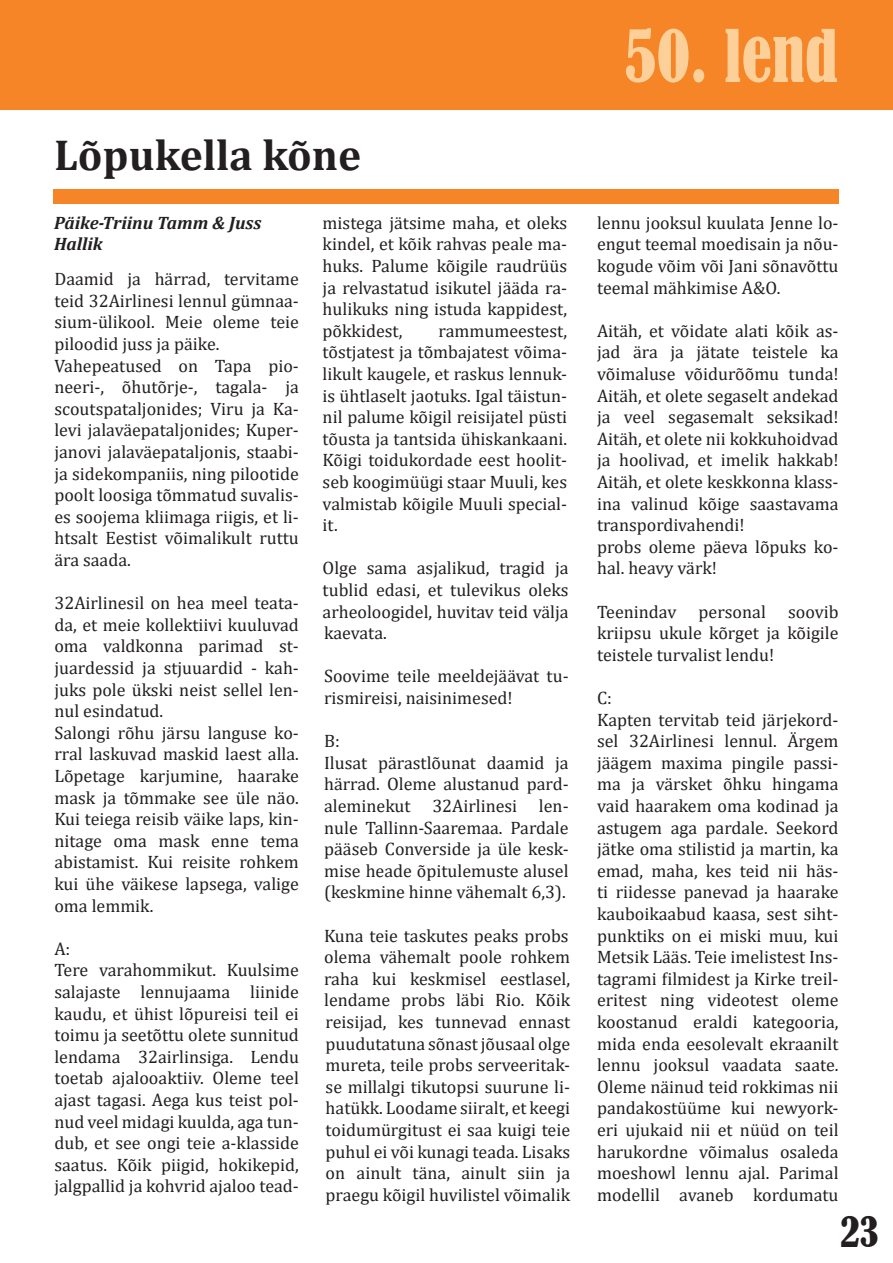
<style>
.page{position:relative;width:893px;height:1263px;background:#fff}
.page>*{position:absolute;margin:0;border:0;box-sizing:border-box;transform-origin:0 0}
.t1{font:condensed 67.5px "Bernard";color:#fdd09a}
.t2{font:700 43.5px "Cambria";color:#231f20}
.t3{font:condensed 39px "Bernard";color:#231f20}
.t4{font:18px/21.6px "Cambria";color:#231f20;text-align:justify}
.t5{font:italic 700 18px/21.6px "Cambria";color:#231f20}
</style>
<div class="page">
<div style="left:54px;top:189px;width:784px;height:14px;background:#f58527"></div>
<div style="left:0;top:0;width:893px;height:110px;background:#f58527"></div>
<p class="t2" style="left:54px;top:124px;width:309px">Lõpukella kõne</p>
<p class="t5" style="left:54px;top:211px;width:209px">Päike-Triinu Tamm &amp; Juss<br>Hallik</p>
<p class="t4" style="left:323px;top:212px;width:246px">mistega jätsime maha, et oleks kindel, et kõik rahvas peale ma&shy;huks. Palume kõigile raudrüüs ja relvastatud isikutel jääda ra&shy;hulikuks ning istuda kappidest, põkkidest,</p>
<p class="t4" style="left:54px;top:268px;width:246px">Daamid ja härrad, tervitame teid 32Airlinesi lennul gümnaa&shy;sium-ülikool. Meie oleme teie piloodid juss ja päike.</p>
<p class="t4" style="left:54px;top:354px;width:246px">Vahepeatused on Tapa pio&shy;neeri-, õhutõrje-, tagala- ja scoutspataljonides; Viru ja Ka&shy;levi jalaväepataljonides; Kuper&shy;janovi jalaväepataljonis, staabi&shy;ja sidekompaniis, ning pilootide poolt loosiga tõmmatud suvalis&shy;es soojema kliimaga riigis, et li&shy;htsalt Eestist võimalikult ruttu ära saada.</p>
<p class="t4" style="left:54px;top:592px;width:246px">32Airlinesil on hea meel teata&shy;da, et meie kollektiivi kuuluvad oma valdkonna parimad st&shy;juardessid ja stjuuardid - kah&shy;juks pole ükski neist sellel len&shy;nul esindatud.</p>
<p class="t4" style="left:54px;top:722px;width:246px">Salongi rõhu järsu languse ko&shy;rral laskuvad maskid laest alla.<br>Lõpetage karjumine, haarake mask ja tõmmake see üle näo.<br>Kui teiega reisib väike laps, kin&shy;nitage oma mask enne tema abistamist. Kui reisite rohkem kui ühe väikese lapsega, valige oma lemmik.</p>
<p class="t4" style="left:54px;top:938px;width:17px">A:</p>
<p class="t4" style="left:54px;top:959px;width:246px">Tere varahommikut. Kuulsime salajaste lennujaama liinide kaudu, et ühist lõpureisi teil ei toimu ja seetõttu olete sunnitud lendama 32airlinsiga. Lendu toetab ajalooaktiiv. Oleme teel ajast tagasi. Aega kus teist pol&shy;nud veel midagi kuulda, aga tun&shy;dub, et see ongi teie a-klasside saatus. Kõik piigid, hokikepid, jalgpallid ja kohvrid ajaloo tead-</p>
<p class="t4" style="left:323px;top:320px;width:246px;text-indent:116px">rammumeestest, tõstjatest ja tõmbajatest võima&shy;likult kaugele, et raskus lennuk&shy;is ühtlaselt jaotuks. Igal täistun&shy;nil palume kõigil reisijatel püsti tõusta ja tantsida ühiskankaani.<br>Kõigi toidukordade eest hoolit&shy;seb koogimüügi staar Muuli, kes valmistab kõigile Muuli special&shy;it.</p>
<p class="t4" style="left:323px;top:557px;width:247px">Olge sama asjalikud, tragid ja tublid edasi, et tulevikus oleks arheoloogidel, huvitav teid välja kaevata.</p>
<p class="t4" style="left:324px;top:665px;width:246px">Soovime teile meeldejäävat tu&shy;rismireisi, naisinimesed!</p>
<p class="t4" style="left:324px;top:730px;width:17px">B:</p>
<p class="t4" style="left:324px;top:752px;width:246px">Ilusat pärastlõunat daamid ja härrad. Oleme alustanud pard&shy;aleminekut 32Airlinesi len&shy;nule Tallinn-Saaremaa. Pardale pääseb Converside ja üle kesk&shy;mise heade õpitulemuste alusel (keskmine hinne vähemalt 6,3).</p>
<p class="t4" style="left:324px;top:925px;width:248px">Kuna teie taskutes peaks probs olema vähemalt poole rohkem raha kui keskmisel eestlasel, lendame probs läbi Rio. Kõik reisijad, kes tunnevad ennast puudutatuna sõnast jõusaal olge mureta, teile probs serveeritak&shy;se millalgi tikutopsi suurune li&shy;hatükk. Loodame siiralt, et keegi toidumürgitust ei saa kuigi teie puhul ei või kunagi teada. Lisaks on ainult täna, ainult siin ja praegu kõigil huvilistel võimalik</p>
<p class="t1" style="left:624px;top:17px;width:216px">50. lend</p>
<p class="t4" style="left:597px;top:212px;width:243px">lennu jooksul kuulata Jenne lo&shy;engut teemal moedisain ja nõu&shy;kogude võim või Jani sõnavõttu teemal mähkimise A&amp;O.</p>
<p class="t4" style="left:597px;top:320px;width:243px">Aitäh, et võidate alati kõik as&shy;jad ära ja jätate teistele ka võimaluse võidurõõmu tunda!<br>Aitäh, et olete segaselt andekad ja veel segasemalt seksikad!<br>Aitäh, et olete nii kokkuhoidvad ja hoolivad, et imelik hakkab!<br>Aitäh, et olete keskkonna klass&shy;ina valinud kõige saastavama transpordivahendi!</p>
<p class="t4" style="left:597px;top:536px;width:243px">probs oleme päeva lõpuks ko&shy;hal. heavy värk!</p>
<p class="t4" style="left:597px;top:601px;width:243px">Teenindav personal soovib kriipsu ukule kõrget ja kõigile teistele turvalist lendu!</p>
<p class="t4" style="left:597px;top:687px;width:16px">C:</p>
<p class="t4" style="left:597px;top:709px;width:243px">Kapten tervitab teid järjekord&shy;sel 32Airlinesi lennul. Ärgem jäägem maxima pingile passi&shy;ma ja värsket õhku hingama vaid haarakem oma kodinad ja astugem aga pardale. Seekord jätke oma stilistid ja martin, ka emad, maha, kes teid nii häs&shy;ti riidesse panevad ja haarake kauboikaabud kaasa, sest siht&shy;punktiks on ei miski muu, kui Metsik Lääs. Teie imelistest Ins&shy;tagrami filmidest ja Kirke treil&shy;eritest ning videotest oleme koostanud eraldi kategooria, mida enda eesolevalt ekraanilt lennu jooksul vaadata saate.<br>Oleme näinud teid rokkimas nii pandakostüüme kui newyork&shy;eri ujukaid nii et nüüd on teil harukordne võimalus osaleda moeshowl lennu ajal. Parimal modellil avaneb kordumatu</p>
<p class="t3" style="left:840px;top:1209px;width:40px">23</p>
</div>
